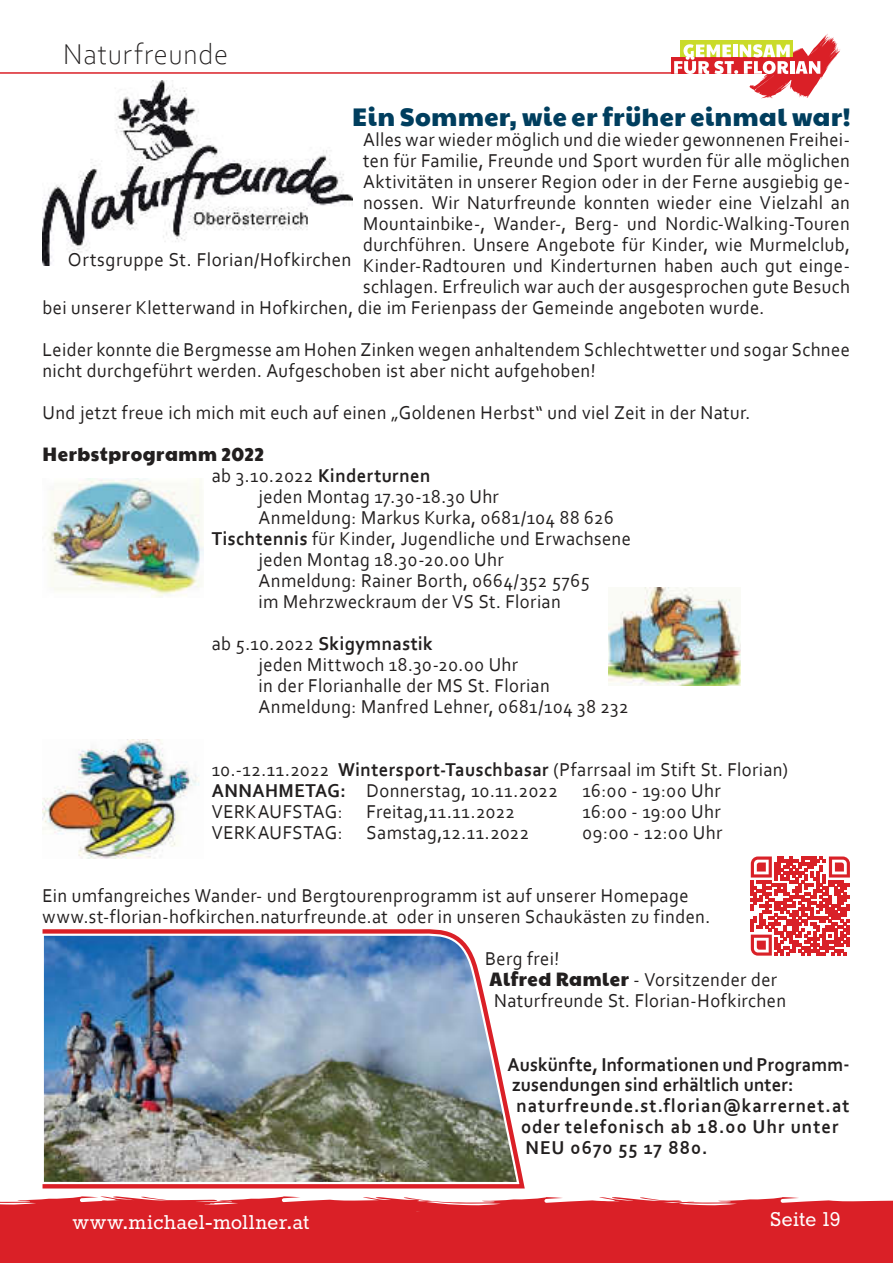
<style>
.page{position:relative;width:893px;height:1263px;background:#fff}
.page>*{position:absolute;margin:0;border:0;box-sizing:border-box;transform-origin:0 0}
.t1{font:300 30px "Corbel";letter-spacing:.02em;color:#221f1f}
.t2{font:25.5px "Paytone One";letter-spacing:.025em;color:#003e5e}
.t3{font:24px "Rokkitt";letter-spacing:.02em;color:#fff}
.t4{font:19.5px/21px "Corbel";letter-spacing:.02em;color:#221f1f;scale:.95 1}
.t5{font:700 19.5px "Corbel";letter-spacing:.025em;color:#221f1f;scale:.95 1}
.t6{font:700 19.5px "Corbel";letter-spacing:.06em;color:#221f1f;scale:.95 1}
.t7{font:700 19.5px "Corbel";letter-spacing:.05em;color:#221f1f;scale:.95 1}
.t8{font:19.5px "Corbel";letter-spacing:.02em;color:#221f1f}
.t9{font:19.5px "Paytone One";letter-spacing:.03em;color:#221f1f;scale:.95 1}
.t10{font:19.5px "Corbel";letter-spacing:.04em;color:#221f1f;scale:.95 1}
.s1{font-weight:400}
.s2{font-weight:700}
.s3{font-family:"Paytone One"}
</style>
<div class="page">
<svg style="left:0;top:1196px;width:893px;height:67px;background:#dc2e35"></svg>
<hr style="left:0;top:72px;width:672px;height:2px;background:#da2027">
<svg style="left:674px;top:34px;width:166px;height:65px"></svg>
<img style="left:43px;top:81px;width:309px;height:185px">
<img style="left:45px;top:478px;width:158px;height:120px">
<img style="left:609px;top:588px;width:132px;height:98px">
<img style="left:43px;top:739px;width:157px;height:120px">
<img style="left:42px;top:929px;width:483px;height:260px">
<svg style="left:751px;top:856px;width:99px;height:100px"></svg>
<h1 class="t1" style="left:63px;top:41px;width:167px">Naturfreunde</h1>
<h2 class="t2" style="left:352px;top:107px;width:500px">Ein Sommer, wie er früher einmal war!</h2>
<p class="t4" style="left:363px;top:130px;width:514px">Alles war wieder möglich und die wieder gewonnenen Freihei-</p>
<p class="t4" style="left:363px;top:151px;width:514px">ten für Familie, Freunde und Sport wurden für alle möglichen</p>
<p class="t4" style="left:363px;top:172px;width:514px">Aktivitäten in unserer Region oder in der Ferne ausgiebig ge-</p>
<p class="t4" style="left:363px;top:193px;width:514px">nossen. Wir Naturfreunde konnten wieder eine Vielzahl an</p>
<p class="t4" style="left:363px;top:214px;width:514px">Mountainbike-, Wander-, Berg- und Nordic-Walking-Touren</p>
<p class="t4" style="left:363px;top:234px;width:514px">durchführen. Unsere Angebote für Kinder, wie Murmelclub,</p>
<p class="t4" style="left:363px;top:256px;width:514px">Kinder-Radtouren und Kinderturnen haben auch gut einge-</p>
<p class="t4" style="left:363px;top:277px;width:514px">schlagen. Erfreulich war auch der ausgesprochen gute Besuch</p>
<p class="t4" style="left:43px;top:297px;width:761px">bei unserer Kletterwand in Hofkirchen, die im Ferienpass der Gemeinde angeboten wurde.</p>
<p class="t4" style="left:43px;top:339px;width:851px">Leider konnte die Bergmesse am Hohen Zinken wegen anhaltendem Schlechtwetter und sogar Schnee nicht durchgeführt werden. Aufgeschoben ist aber nicht aufgehoben!</p>
<p class="t4" style="left:43px;top:402px;width:747px">Und jetzt freue ich mich mit euch auf einen „Goldenen Herbst“ und viel Zeit in der Natur.</p>
<p class="t9" style="left:43px;top:446px;width:235px">Herbstprogramm 2022</p>
<p class="t5" style="left:212px;top:466px;width:232px"><span class="s1">ab 3.10.2022</span> Kinderturnen</p>
<p class="t4" style="left:259px;top:486px;width:254px">jeden Montag 17.30-18.30 Uhr</p>
<p class="t4" style="left:259px;top:508px;width:375px">Anmeldung: Markus Kurka, 0681/104 88 626</p>
<p class="t4" style="left:212px;top:529px;width:443px"><span class="s2">Tischtennis</span> für Kinder, Jugendliche und Erwachsene</p>
<p class="t4" style="left:259px;top:549px;width:259px">jeden Montag 18.30-20.00 Uhr</p>
<p class="t4" style="left:259px;top:571px;width:350px">Anmeldung: Rainer Borth, 0664/352 5765</p>
<p class="t4" style="left:259px;top:592px;width:320px">im Mehrzweckraum der VS St. Florian</p>
<p class="t4" style="left:259px;top:634px;width:391px;text-indent:-47px">ab 5.10.2022 <span class="s2">Skigymnastik<br></span>jeden Mittwoch 18.30-20.00 Uhr<br>in der Florianhalle der MS St. Florian Anmeldung: Manfred Lehner, 0681/104 38 232</p>
<p class="t8" style="left:68px;top:247px;width:285px">Ortsgruppe St. Florian/Hofkirchen</p>
<p class="t4" style="left:212px;top:760px;width:608px">10.-12.11.2022 <span class="s2">Wintersport-Tauschbasar</span> (Pfarrsaal im Stift St. Florian)<br><span class="s2">ANNAHMETAG:</span> Donnerstag, 10.11.2022</p>
<p class="t4" style="left:583px;top:780px;width:147px">16:00 - 19:00 Uhr</p>
<p class="t4" style="left:212px;top:801px;width:321px">VERKAUFSTAG: Freitag,11.11.2022</p>
<p class="t4" style="left:583px;top:801px;width:147px">16:00 - 19:00 Uhr</p>
<p class="t4" style="left:212px;top:822px;width:336px">VERKAUFSTAG: Samstag,12.11.2022</p>
<p class="t10" style="left:583px;top:821px;width:148px">09:00 - 12:00 Uhr</p>
<p class="t4" style="left:43px;top:885px;width:704px">Ein umfangreiches Wander- und Bergtourenprogramm ist auf unserer Homepage www.st-florian-hofkirchen.naturfreunde.at oder in unseren Schaukästen zu finden.</p>
<p class="t4" style="left:485px;top:949px;width:318px">Berg frei!<br><span class="s3">Alfred Ramler</span> - Vorsitzender der<br>Naturfreunde St. Florian-Hofkirchen</p>
<p class="t5" style="left:508px;top:1052px;width:361px">Auskünfte, Informationen und Programm-</p>
<p class="t5" style="left:512px;top:1073px;width:298px">zusendungen sind erhältlich unter:</p>
<p class="t7" style="left:517px;top:1094px;width:352px">naturfreunde.st.florian@karrernet.at</p>
<p class="t6" style="left:521px;top:1115px;width:336px">oder telefonisch ab 18.00 Uhr unter</p>
<p class="t6" style="left:526px;top:1136px;width:193px">NEU 0670 55 17 880.</p>
<p class="t3" style="left:73px;top:1213px;width:238px">www.michael-mollner.at</p>
<p class="t3" style="left:770px;top:1210px;width:72px">Seite 19</p>
</div>
